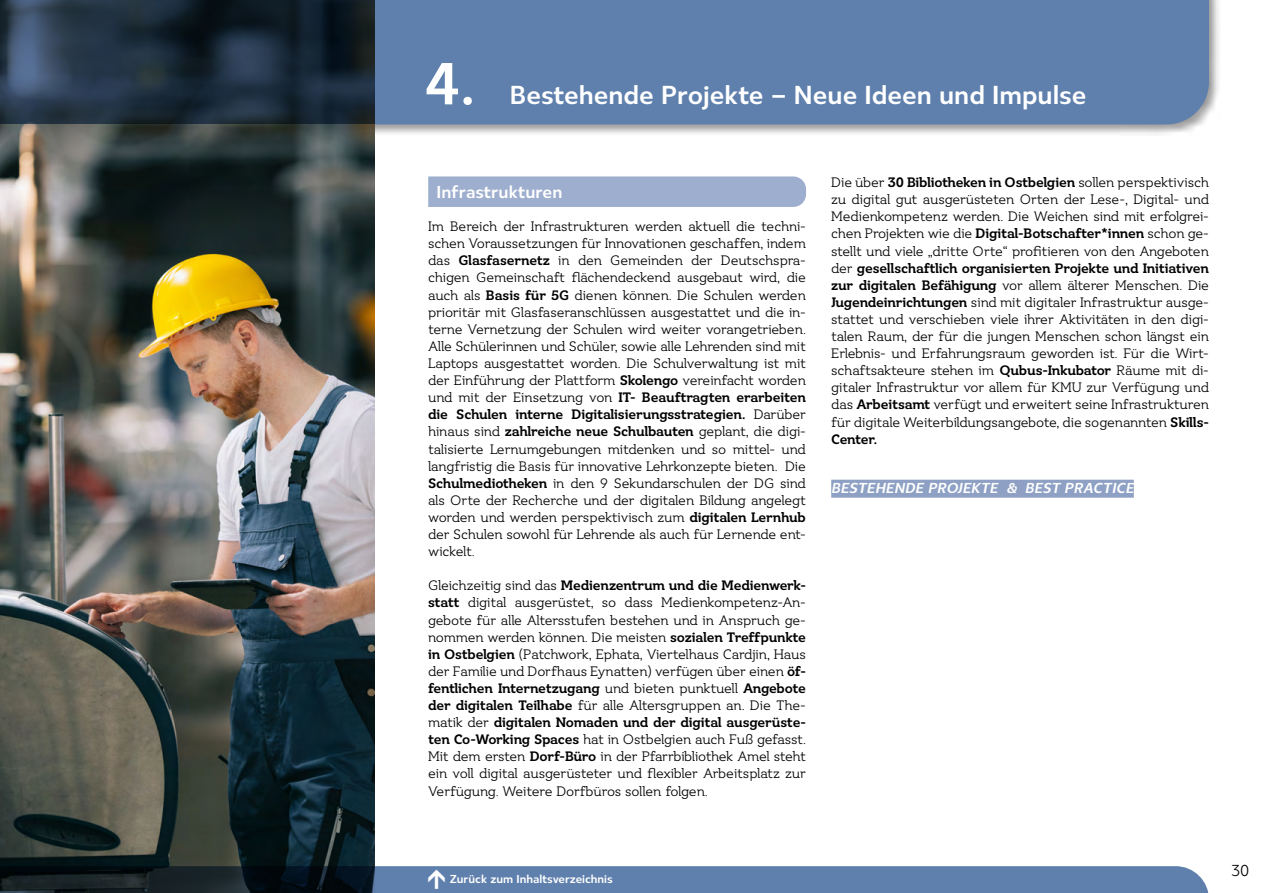
<style>
.page{position:relative;width:1263px;height:893px;background:#fff}
.page>*{position:absolute;margin:0;border:0;box-sizing:border-box;transform-origin:0 0}
.t1{font:700 61.5px "Ostbe Sans";color:#fff}
.t2{font:700 27px "Ostbe Sans";color:#fff}
.t3{font:700 18px "Ostbe Sans";color:#fff}
.t4{font:16.5px "Ostbe Sans";color:#000}
.t5{font:italic 700 15px "Ostbe Sans";color:#fff}
.t6{font:14.25px/17.1px "Ostbe Serif";letter-spacing:-.02em;color:#000;text-align:justify}
.t7{font:700 12px "Ostbe Sans";color:#fff}
.s1{font-weight:700}
</style>
<div class="page">
<div style="left:0;top:0;width:1220px;height:136px;background:#000;opacity:.4"></div>
<div style="left:374px;top:0;width:835px;height:124px;background:#5f80ad"></div>
<img style="left:0;top:124px;width:374px;height:742px">
<svg style="left:0;top:0;width:374px;height:124px;background:#1f2e3e"></svg>
<div style="left:428px;top:176px;width:378px;height:31px;background:#9daece"></div>
<div style="left:831px;top:480px;width:303px;height:18px;background:#8ea1c5"></div>
<svg style="left:0;top:866px;width:1209px;height:27px;background:#486181"></svg>
<h1 class="t1" style="left:424px;top:49px;width:52px">4.</h1>
<h2 class="t2" style="left:510px;top:80px;width:578px">Bestehende Projekte – Neue Ideen und Impulse</h2>
<p class="t3" style="left:437px;top:181px;width:127px">Infrastrukturen</p>
<p class="t6" style="left:428px;top:219px;width:379px">Im Bereich der Infrastrukturen werden aktuell die techni&shy;schen Voraussetzungen für Innovationen geschaffen, indem das <span class="s1">Glasfasernetz</span> in den Gemeinden der Deutschspra&shy;chigen Gemeinschaft flächendeckend ausgebaut wird, die auch als <span class="s1">Basis für 5G</span> dienen können. Die Schulen werden prioritär mit Glasfaseranschlüssen ausgestattet und die in&shy;terne Vernetzung der Schulen wird weiter vorangetrieben.<br>Alle Schülerinnen und Schüler, sowie alle Lehrenden sind mit Laptops ausgestattet worden. Die Schulverwaltung ist mit der Einführung der Plattform <span class="s1">Skolengo</span> vereinfacht worden und mit der Einsetzung von <span class="s1">IT- Beauftragten erarbeiten die Schulen interne Digitalisierungsstrategien.</span> Darüber hinaus sind <span class="s1">zahlreiche neue Schulbauten</span> geplant, die digi&shy;talisierte Lernumgebungen mitdenken und so mittel- und langfristig die Basis für innovative Lehrkonzepte bieten. Die <span class="s1">Schulmediotheken</span> in den 9 Sekundarschulen der DG sind als Orte der Recherche und der digitalen Bildung angelegt worden und werden perspektivisch zum <span class="s1">digitalen Lernhub </span>der Schulen sowohl für Lehrende als auch für Lernende ent&shy;wickelt.</p>
<p class="t6" style="left:428px;top:578px;width:379px">Gleichzeitig sind das <span class="s1">Medienzentrum und die Medienwerk&shy;statt</span> digital ausgerüstet, so dass Medienkompetenz-An&shy;gebote für alle Altersstufen bestehen und in Anspruch ge&shy;nommen werden können. Die meisten <span class="s1">sozialen Treffpunkte in Ostbelgien</span> (Patchwork, Ephata, Viertelhaus Cardjin, Haus der Familie und Dorfhaus Eynatten) verfügen über einen <span class="s1">öf&shy;fentlichen Internetzugang</span> und bieten punktuell <span class="s1">Angebote der digitalen Teilhabe</span> für alle Altersgruppen an. Die The&shy;matik der <span class="s1">digitalen Nomaden und der digital ausgerüste&shy;ten Co-Working Spaces</span> hat in Ostbelgien auch Fuß gefasst.<br>Mit dem ersten <span class="s1">Dorf-Büro</span> in der Pfarrbibliothek Amel steht ein voll digital ausgerüsteter und flexibler Arbeitsplatz zur Verfügung. Weitere Dorfbüros sollen folgen.</p>
<p class="t6" style="left:831px;top:175px;width:379px">Die über <span class="s1">30 Bibliotheken in Ostbelgien</span> sollen perspektivisch zu digital gut ausgerüsteten Orten der Lese-, Digital- und Medienkompetenz werden. Die Weichen sind mit erfolgrei&shy;chen Projekten wie die <span class="s1">Digital-Botschafter*innen</span> schon ge&shy;stellt und viele „dritte Orte“ profitieren von den Angeboten der <span class="s1">gesellschaftlich organisierten Projekte und Initiativen zur digitalen Befähigung</span> vor allem älterer Menschen. Die <span class="s1">Jugendeinrichtungen</span> sind mit digitaler Infrastruktur ausge&shy;stattet und verschieben viele ihrer Aktivitäten in den digi&shy;talen Raum, der für die jungen Menschen schon längst ein Erlebnis- und Erfahrungsraum geworden ist. Für die Wirt&shy;schaftsakteure stehen im <span class="s1">Qubus-Inkubator</span> Räume mit di&shy;gitaler Infrastruktur vor allem für KMU zur Verfügung und das <span class="s1">Arbeitsamt</span> verfügt und erweitert seine Infrastrukturen für digitale Weiterbildungsangebote, die sogenannten <span class="s1">Skills-Center.</span></p>
<p class="t5" style="left:831px;top:480px;width:307px">BESTEHENDE PROJEKTE &amp; BEST PRACTICE</p>
<p class="t7" style="left:450px;top:872px;width:165px">Zurück zum Inhaltsverzeichnis</p>
<p class="t4" style="left:1231px;top:861px;width:20px">30</p>
</div>
